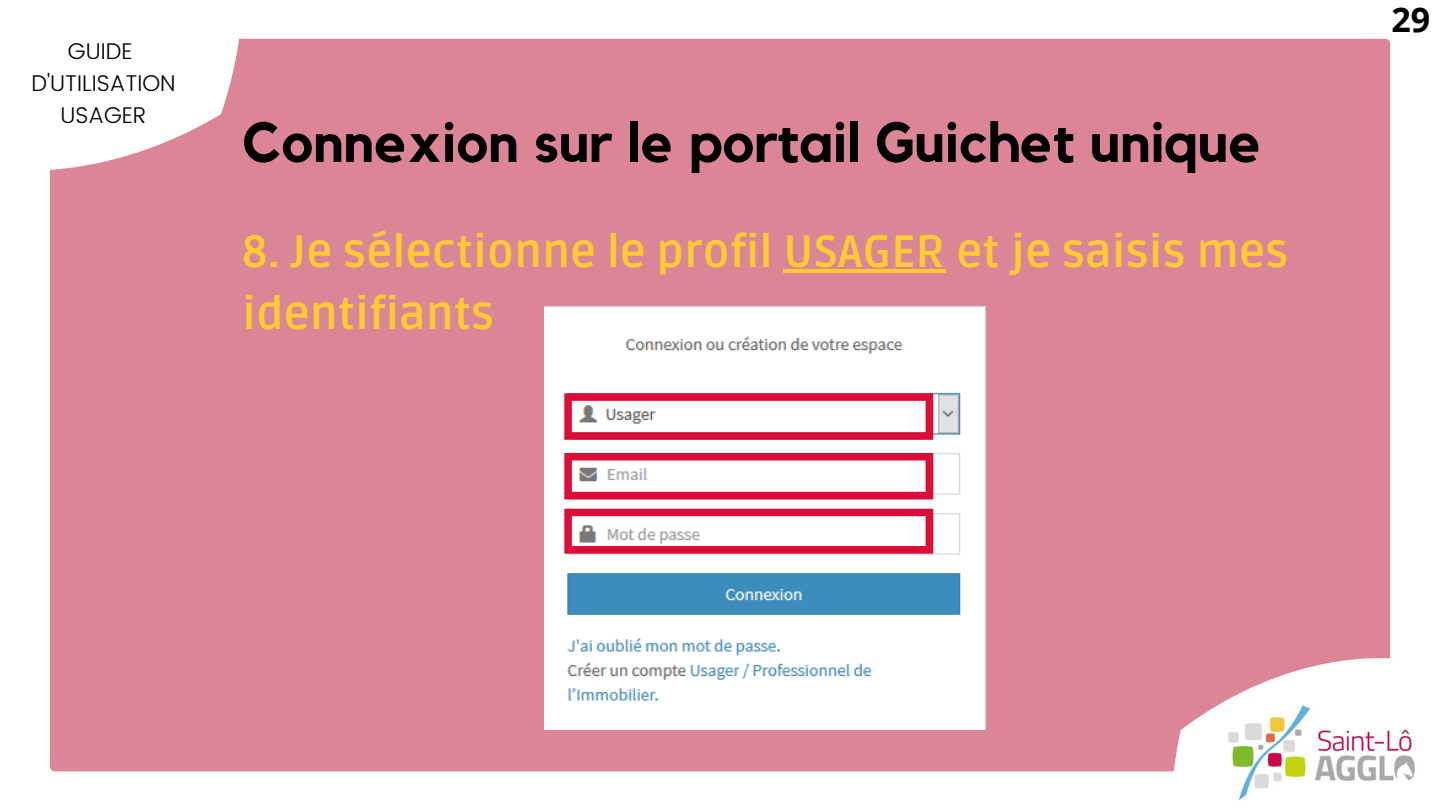
<style>
.page{position:relative;width:1440px;height:810px;background:#fff}
.page>*{position:absolute;margin:0;border:0;box-sizing:border-box;transform-origin:0 0}
.t1{font:700 56px "Kollektif";color:#000}
.t2{font:700 45px/62.2px "Ruda";color:#fc3}
.t3{font:700 34px "Open Sans";color:#000}
.t4{font:300 22.8px/31.9px "Poppins";color:#000;text-align:center}
</style>
<div class="page">
<div style="left:50px;top:39px;width:1340px;height:732px;background:#dc8597"></div>
<svg style="left:1069px;top:556px;width:322px;height:216px;background:#e094a4"></svg>
<img style="left:1219px;top:705px;width:196px;height:95px">
<svg style="left:50px;top:38px;width:315px;height:254px;fill:#dc8597"></svg>
<hr style="left:783px;top:269px;width:162px;height:4px;background:#fc3">
<img style="left:545px;top:306px;width:440px;height:423px">
<svg style="left:564px;top:393px;width:369px;height:47px"></svg>
<svg style="left:564px;top:453px;width:369px;height:46px"></svg>
<svg style="left:564px;top:509px;width:369px;height:45px"></svg>
<p class="t4" style="left:32px;top:35px;width:145px">GUIDE<br>D'UTILISATION<br>USAGER</p>
<p class="t1" style="left:242px;top:117px;width:1021px">Connexion sur le portail Guichet unique</p>
<p class="t2" style="left:242px;top:222px;width:1048px">8. Je sélectionne le profil USAGER et je saisis mes identifiants</p>
<p class="t3" style="left:1391px;top:-5px;width:40px">29</p>
</div>
